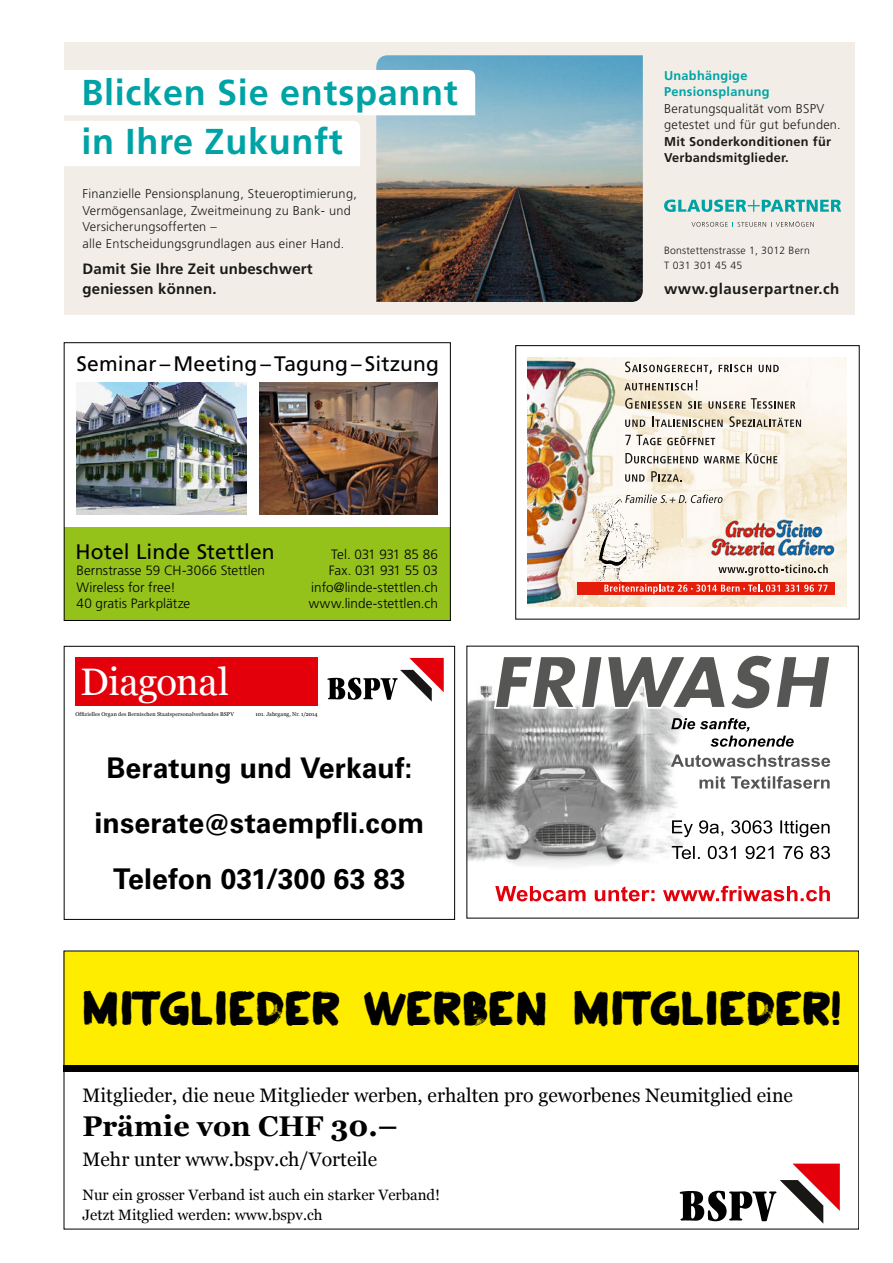
<style>
.page{position:relative;width:893px;height:1263px;background:#fff}
.page>*{position:absolute;margin:0;border:0;box-sizing:border-box;transform-origin:0 0}
.t1{font:48px "Plakkaat";color:#000}
.t2{font:38.25px "Georgia";letter-spacing:-.01em;color:#fff}
.t3{font:700 36px/49.2px "Frutiger LT Std";letter-spacing:.02em;color:#00a3a5}
.t4{font:700 28.5px/55.5px "Univers LT Std";color:#000;text-align:center}
.t5{font:700 28.5px "Georgia";color:#000}
.t6{font:21px "Frutiger LT Std";letter-spacing:.005em;color:#000}
.t7{font:19.5px "Georgia";color:#000}
.t8{font:15px/19.5px "Georgia";color:#000}
.t9{font:700 15px/19.5px "Frutiger LT Std";letter-spacing:.01em;color:#1a1a18}
.t10{font:700 15px "Frutiger LT Std";letter-spacing:.03em;color:#1a1a18}
.t11{font:300 13.5px/16.5px "Frutiger LT Std";color:#000}
.t12{font:300 12.75px/16.5px "Frutiger LT Std";letter-spacing:.02em;color:#1a1a18}
.t13{font:700 12.75px/16.5px "Frutiger LT Std";letter-spacing:.02em;color:#1a1a18}
.t14{font:700 12.75px/16.5px "Frutiger LT Std";letter-spacing:.02em;color:#00a3a5}
.t15{font:300 10.5px/15px "Frutiger LT Std";letter-spacing:.02em;color:#1a1a18}
.t16{font:5.4px "Georgia";letter-spacing:.015em;color:#000}
</style>
<div class="page">
<img style="left:469px;top:685px;width:219px;height:181px">
<svg style="left:493px;top:655px;width:336px;height:56px"></svg>
<svg style="left:495px;top:886px;width:335px;height:15px"></svg>
<svg style="left:671px;top:718px;width:159px;height:141px"></svg>
<div style="left:64px;top:527px;width:387px;height:94px;background:#94c11a"></div>
<div style="left:64px;top:342px;width:387px;height:279px;border:1px solid #000"></div>
<img style="left:77px;top:383px;width:170px;height:131px">
<img style="left:259px;top:383px;width:179px;height:131px">
<img style="left:616px;top:358px;width:230px;height:249px">
<img style="left:528px;top:357px;width:88px;height:250px">
<div style="left:577px;top:582px;width:257px;height:12px;background:#e41e0a"></div>
<img style="left:709px;top:517px;width:134px;height:48px">
<img style="left:708px;top:514px;width:130px;height:48px">
<img style="left:709px;top:517px;width:129px;height:45px">
<svg style="left:604px;top:584px;width:223px;height:10px"></svg>
<svg style="left:718px;top:564px;width:110px;height:11px"></svg>
<svg style="left:625px;top:362px;width:87px;height:12px"></svg>
<svg style="left:719px;top:365px;width:33px;height:7px"></svg>
<svg style="left:759px;top:365px;width:20px;height:7px"></svg>
<svg style="left:624px;top:380px;width:73px;height:10px"></svg>
<svg style="left:625px;top:398px;width:56px;height:11px"></svg>
<svg style="left:688px;top:401px;width:14px;height:8px"></svg>
<svg style="left:708px;top:398px;width:87px;height:11px"></svg>
<svg style="left:625px;top:420px;width:20px;height:7px"></svg>
<svg style="left:652px;top:416px;width:71px;height:11px"></svg>
<svg style="left:729px;top:416px;width:72px;height:11px"></svg>
<svg style="left:625px;top:435px;width:36px;height:10px"></svg>
<svg style="left:667px;top:436px;width:48px;height:9px"></svg>
<svg style="left:625px;top:453px;width:73px;height:10px"></svg>
<svg style="left:704px;top:456px;width:35px;height:7px"></svg>
<svg style="left:746px;top:453px;width:31px;height:10px"></svg>
<svg style="left:625px;top:474px;width:20px;height:8px"></svg>
<svg style="left:651px;top:471px;width:31px;height:11px"></svg>
<svg style="left:610px;top:494px;width:113px;height:10px"></svg>
<div style="left:515px;top:345px;width:344px;height:274px;border:1px solid #000"></div>
<div style="left:64px;top:43px;width:790px;height:272px;background:#f2eee7"></div>
<img style="left:376px;top:55px;width:267px;height:247px">
<div style="left:64px;top:121px;width:296px;height:45px;background:#fff"></div>
<div style="left:64px;top:70px;width:411px;height:45px;background:#fff"></div>
<svg style="left:664px;top:199px;width:177px;height:13px"></svg>
<svg style="left:691px;top:221px;width:123px;height:6px"></svg>
<div style="left:64px;top:646px;width:391px;height:274px;border:1px solid #000"></div>
<div style="left:75px;top:658px;width:243px;height:48px;background:#e3000b"></div>
<svg style="left:327px;top:658px;width:117px;height:43px"></svg>
<div style="left:64px;top:951px;width:795px;height:114px;background:#ffed00"></div>
<svg style="left:680px;top:1163px;width:160px;height:61px"></svg>
<div style="left:64px;top:1065px;width:795px;height:7px;background:#000"></div>
<h3 class="t3" style="left:81px;top:68px;width:378px">Blicken Sie entspannt in Ihre Zukunft</h3>
<p class="t12" style="left:83px;top:186px;width:276px">Finanzielle Pensionsplanung, Steueroptimierung, Vermögensanlage, Zweitmeinung zu Bank- und Versicherungsofferten –<br>alle Entscheidungsgrundlagen aus einer Hand.</p>
<p class="t9" style="left:83px;top:259px;width:232px">Damit Sie Ihre Zeit unbeschwert geniessen können.</p>
<h3 class="t6" style="left:77px;top:351px;width:364px">Seminar – Meeting – Tagung – Sitzung</h3>
<h3 class="t6" style="left:75px;top:539px;width:201px">Hotel Linde Stettlen</h3>
<p class="t11" style="left:77px;top:562px;width:190px">Bernstrasse 59 CH-3066 Stettlen<br>Wireless for free!<br>40 gratis Parkplätze</p>
<p class="t11" style="left:309px;top:546px;width:131px;text-align:right">Tel. 031 931 85 86<br>Fax. 031 931 55 03 info@linde-stettlen.ch www.linde-stettlen.ch</p>
<h2 class="t2" style="left:80px;top:660px;width:150px">Diagonal</h2>
<p class="t16" style="left:75px;top:711px;width:160px">Offizielles Organ des Bernischen Staatspersonalverbandes BSPV</p>
<p class="t16" style="left:256px;top:711px;width:64px">101. Jahrgang, Nr. 1/2014</p>
<h3 class="t4" style="left:94px;top:740px;width:331px">Beratung und Verkauf: inserate@staempfli.com<br>Telefon 031/300 63 83</h3>
<p class="t14" style="left:664px;top:67px;width:107px">Unabhängige<br>Pensionsplanung</p>
<p class="t12" style="left:664px;top:100px;width:178px">Beratungsqualität vom BSPV getestet und für gut befunden.</p>
<p class="t13" style="left:664px;top:133px;width:168px">Mit Sonderkonditionen für<br>Verbandsmitglieder.</p>
<p class="t15" style="left:664px;top:243px;width:147px">Bonstettenstrasse 1, 3012 Bern<br>T 031 301 45 45</p>
<p class="t10" style="left:664px;top:280px;width:177px">www.glauserpartner.ch</p>
<h1 class="t1" style="left:81px;top:978px;width:761px">MITGLIEDER WERbEN MITGLIEDER!</h1>
<h3 class="t7" style="left:82px;top:1084px;width:712px">Mitglieder, die neue Mitglieder werben, erhalten pro geworbenes Neumitglied eine</h3>
<h3 class="t5" style="left:82px;top:1110px;width:317px">Prämie von CHF 30.–</h3>
<h3 class="t7" style="left:82px;top:1148px;width:296px">Mehr unter www.bspv.ch/Vorteile</h3>
<p class="t8" style="left:82px;top:1185px;width:359px">Nur ein grosser Verband ist auch ein starker Verband!<br>Jetzt Mitglied werden: www.bspv.ch</p>
</div>
